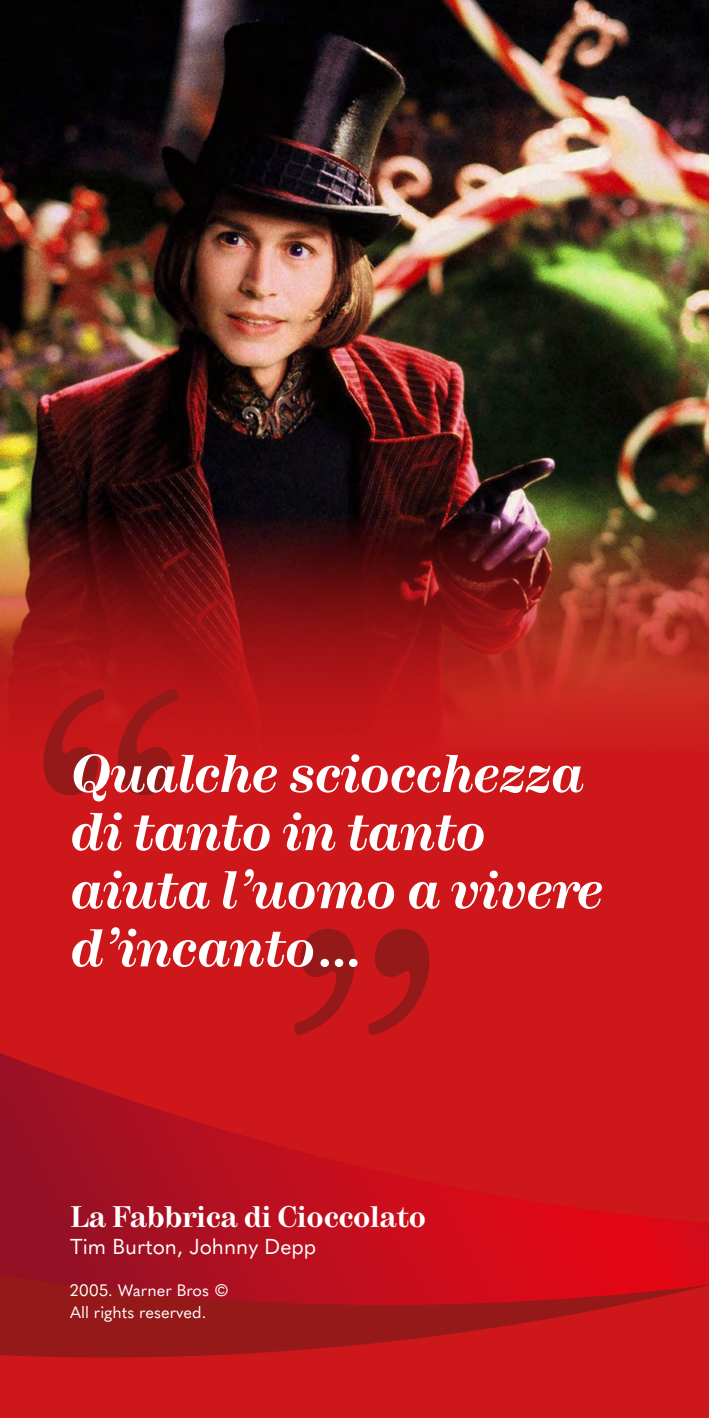
<style>
.page{position:relative;width:709px;height:1418px;background:#fff}
.page>*{position:absolute;margin:0;border:0;box-sizing:border-box;transform-origin:0 0}
.t1{font:italic 700 52.83px/58.1px "Hercules";color:#fff}
.t2{font:700 29.65px "Hercules";color:#fff}
.t3{font:21.32px "Quasimoda";color:#fff}
.t4{font:16.4px/21.3px "Quasimoda";color:#fff}
</style>
<div class="page">
<img style="left:0;top:0;width:709px;height:751px">
<div style="left:0;top:751px;width:709px;height:666px;background:#cd171a"></div>
<svg style="left:0;top:1326px;width:504px;height:32px;fill:#951919"></svg>
<svg style="left:0;top:1053px;width:709px;height:273px"></svg>
<svg style="left:43px;top:688px;width:135px;height:107px;background:#af1719"></svg>
<svg style="left:294px;top:928px;width:135px;height:107px"></svg>
<p class="t1" style="left:70px;top:746px;width:534px">Qualche sciocchezza di tanto in tanto aiuta l’uomo a vivere d’incanto…</p>
<p class="t2" style="left:71px;top:1199px;width:357px">La Fabbrica di Cioccolato</p>
<p class="t3" style="left:70px;top:1229px;width:247px">Tim Burton, Johnny Depp</p>
<p class="t4" style="left:70px;top:1278px;width:161px">2005. Warner Bros ©<br>All rights reserved.</p>
</div>
